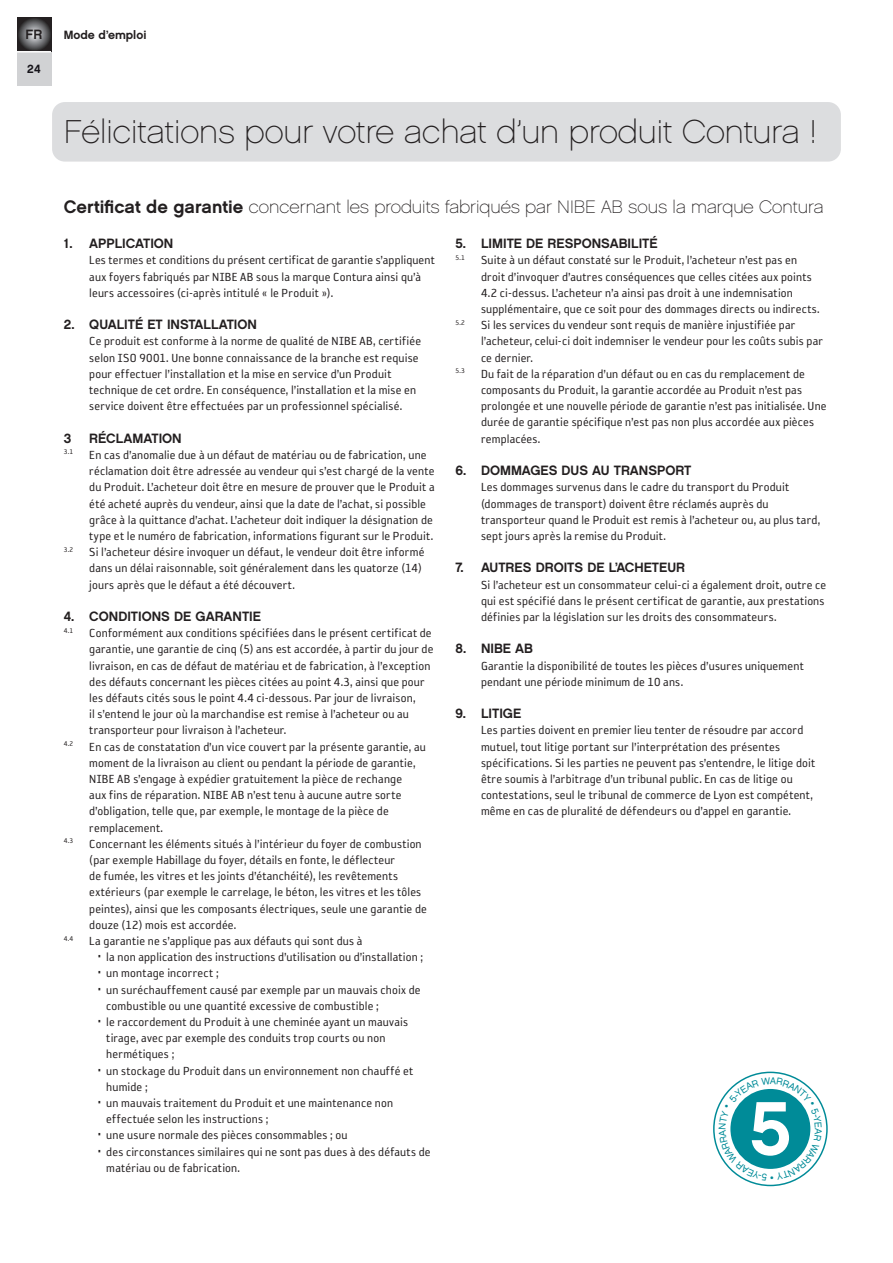
<style>
.page{position:relative;width:893px;height:1263px;background:#fff}
.page>*{position:absolute;margin:0;border:0;box-sizing:border-box;transform-origin:0 0}
.t1{font:33px "Chalet Paris Nineteen Sixty";color:#231f20}
.t2{font:18px "Chalet Paris Nineteen Sixty";color:#231f20}
.t3{font:13.5px/16.2px "Reykjavik One OT A Gauge";letter-spacing:.01em;color:#231f20}
.t4{font:13.5px "Chalet New York Nineteen Sixty";color:#231f20}
.t5{font:12px "Chalet New York Nineteen Sixty";color:#231f20}
.t6{font:12px "Chalet New York Nineteen Sixty";color:#16141a}
.s1{font-family:"Chalet New York Nineteen Sixty"}
</style>
<div class="page">
<div style="left:17px;top:17px;width:34px;height:68px;background:#d1d2d4"></div>
<svg style="left:17px;top:17px;width:34px;height:34px"></svg>
<hr style="left:17px;top:51px;width:34px;height:2px;background:#fff">
<div style="left:52px;top:102px;width:789px;height:60px;background:#dcdddf;border-radius:13px"></div>
<svg style="left:713px;top:1071px;width:115px;height:115px"></svg>
<p class="t4" style="left:26px;top:26px;width:18px">FR</p>
<p class="t6" style="left:27px;top:61px;width:15px">24</p>
<p class="t5" style="left:64px;top:27px;width:84px">Mode d’emploi</p>
<h1 class="t1" style="left:64px;top:113px;width:754px">Félicitations pour votre achat d’un produit Contura !</h1>
<h2 class="t2" style="left:64px;top:197px;width:761px"><span class="s1">Certificat de garantie</span> concernant les produits fabriqués par NIBE AB sous la marque Contura</h2>
<p class="t4" style="left:64px;top:235px;width:111px">1. APPLICATION</p>
<p class="t3" style="left:89px;top:252px;width:347px">Les termes et conditions du présent certificat de garantie s’appliquent aux foyers fabriqués par NIBE AB sous la marque Contura ainsi qu’à leurs accessoires (ci-après intitulé « le Produit »).</p>
<p class="t4" style="left:64px;top:316px;width:195px">2. QUALITÉ ET INSTALLATION</p>
<p class="t3" style="left:89px;top:333px;width:333px">Ce produit est conforme à la norme de qualité de NIBE AB, certifiée selon ISO 9001. Une bonne connaissance de la branche est requise pour effectuer l’installation et la mise en service d’un Produit technique de cet ordre. En conséquence, l’installation et la mise en service doivent être effectuées par un professionnel spécialisé.</p>
<p class="t4" style="left:64px;top:429px;width:9px">3</p>
<p class="t4" style="left:89px;top:429px;width:94px">RÉCLAMATION</p>
<p class="t3" style="left:64px;top:447px;width:364px"><sup>3.1</sup> En cas d’anomalie due à un défaut de matériau ou de fabrication, une</p>
<p class="t3" style="left:89px;top:463px;width:347px">réclamation doit être adressée au vendeur qui s’est chargé de la vente</p>
<p class="t3" style="left:89px;top:479px;width:347px">du Produit. L’acheteur doit être en mesure de prouver que le Produit a</p>
<p class="t3" style="left:89px;top:495px;width:338px">été acheté auprès du vendeur, ainsi que la date de l’achat, si possible</p>
<p class="t3" style="left:89px;top:512px;width:345px">grâce à la quittance d’achat. L’acheteur doit indiquer la désignation de</p>
<p class="t3" style="left:89px;top:528px;width:345px">type et le numéro de fabrication, informations figurant sur le Produit.</p>
<p class="t3" style="left:64px;top:544px;width:362px"><sup>3.2</sup> Si l’acheteur désire invoquer un défaut, le vendeur doit être informé</p>
<p class="t3" style="left:89px;top:560px;width:334px">dans un délai raisonnable, soit généralement dans les quatorze (14)</p>
<p class="t3" style="left:89px;top:576px;width:207px">jours après que le défaut a été découvert.</p>
<p class="t4" style="left:64px;top:608px;width:199px">4. CONDITIONS DE GARANTIE</p>
<p class="t3" style="left:64px;top:625px;width:369px"><sup>4.1</sup> Conformément aux conditions spécifiées dans le présent certificat de</p>
<p class="t3" style="left:89px;top:641px;width:346px">garantie, une garantie de cinq (5) ans est accordée, à partir du jour de</p>
<p class="t3" style="left:89px;top:657px;width:343px">livraison, en cas de défaut de matériau et de fabrication, à l’exception</p>
<p class="t3" style="left:89px;top:674px;width:337px">des défauts concernant les pièces citées au point 4.3, ainsi que pour</p>
<p class="t3" style="left:89px;top:690px;width:328px">les défauts cités sous le point 4.4 ci-dessous. Par jour de livraison,</p>
<p class="t3" style="left:89px;top:706px;width:321px">il s’entend le jour où la marchandise est remise à l’acheteur ou au</p>
<p class="t3" style="left:89px;top:722px;width:198px">transporteur pour livraison à l’acheteur.</p>
<p class="t3" style="left:64px;top:738px;width:364px"><sup>4.2</sup> En cas de constatation d’un vice couvert par la présente garantie, au</p>
<p class="t3" style="left:89px;top:755px;width:328px">moment de la livraison au client ou pendant la période de garantie,</p>
<p class="t3" style="left:89px;top:771px;width:314px">NIBE AB s’engage à expédier gratuitement la pièce de rechange</p>
<p class="t3" style="left:89px;top:787px;width:314px">aux fins de réparation. NIBE AB n’est tenu à aucune autre sorte</p>
<p class="t3" style="left:89px;top:803px;width:301px">d’obligation, telle que, par exemple, le montage de la pièce de</p>
<p class="t3" style="left:89px;top:819px;width:75px">remplacement.</p>
<p class="t3" style="left:64px;top:836px;width:359px"><sup>4.3</sup> Concernant les éléments situés à l’intérieur du foyer de combustion</p>
<p class="t3" style="left:89px;top:852px;width:307px">(par exemple Habillage du foyer, détails en fonte, le déflecteur</p>
<p class="t3" style="left:89px;top:868px;width:310px">de fumée, les vitres et les joints d’étanchéité), les revêtements</p>
<p class="t3" style="left:89px;top:884px;width:333px">extérieurs (par exemple le carrelage, le béton, les vitres et les tôles</p>
<p class="t3" style="left:89px;top:900px;width:339px">peintes), ainsi que les composants électriques, seule une garantie de</p>
<p class="t3" style="left:89px;top:917px;width:149px">douze (12) mois est accordée.</p>
<p class="t3" style="left:64px;top:933px;width:300px"><sup>4.4</sup> La garantie ne s’applique pas aux défauts qui sont dus à</p>
<p class="t3" style="left:98px;top:949px;width:327px">• la non application des instructions d’utilisation ou d’installation ;</p>
<p class="t3" style="left:98px;top:965px;width:122px">• un montage incorrect ;</p>
<p class="t3" style="left:106px;top:981px;width:316px;text-indent:-9px">• un suréchauffement causé par exemple par un mauvais choix de combustible ou une quantité excessive de combustible ;</p>
<p class="t3" style="left:106px;top:1014px;width:303px;text-indent:-9px">• le raccordement du Produit à une cheminée ayant un mauvais tirage, avec par exemple des conduits trop courts ou non hermétiques ;</p>
<p class="t3" style="left:106px;top:1062px;width:309px;text-indent:-9px">• un stockage du Produit dans un environnement non chauffé et humide ;</p>
<p class="t3" style="left:106px;top:1095px;width:288px;text-indent:-9px">• un mauvais traitement du Produit et une maintenance non effectuée selon les instructions ;</p>
<p class="t3" style="left:98px;top:1127px;width:251px">• une usure normale des pièces consommables ; ou</p>
<p class="t3" style="left:106px;top:1143px;width:326px;text-indent:-9px">• des circonstances similaires qui ne sont pas dues à des défauts de matériau ou de fabrication.</p>
<p class="t4" style="left:455px;top:235px;width:204px">5. LIMITE DE RESPONSABILITÉ</p>
<p class="t3" style="left:455px;top:252px;width:343px"><sup>5.1</sup> Suite à un défaut constaté sur le Produit, l’acheteur n’est pas en</p>
<p class="t3" style="left:481px;top:269px;width:332px">droit d’invoquer d’autres conséquences que celles citées aux points</p>
<p class="t3" style="left:481px;top:285px;width:313px">4.2 ci-dessus. L’acheteur n’a ainsi pas droit à une indemnisation</p>
<p class="t3" style="left:481px;top:301px;width:340px">supplémentaire, que ce soit pour des dommages directs ou indirects.</p>
<p class="t3" style="left:455px;top:317px;width:341px"><sup>5.2</sup> Si les services du vendeur sont requis de manière injustifiée par</p>
<p class="t3" style="left:481px;top:333px;width:344px">l’acheteur, celui-ci doit indemniser le vendeur pour les coûts subis par</p>
<p class="t3" style="left:481px;top:350px;width:53px">ce dernier.</p>
<p class="t3" style="left:455px;top:366px;width:351px"><sup>5.3</sup> Du fait de la réparation d’un défaut ou en cas du remplacement de</p>
<p class="t3" style="left:481px;top:382px;width:323px">composants du Produit, la garantie accordée au Produit n’est pas</p>
<p class="t3" style="left:481px;top:398px;width:347px">prolongée et une nouvelle période de garantie n’est pas initialisée. Une</p>
<p class="t3" style="left:481px;top:414px;width:335px">durée de garantie spécifique n’est pas non plus accordée aux pièces</p>
<p class="t3" style="left:481px;top:431px;width:61px">remplacées.</p>
<p class="t4" style="left:455px;top:462px;width:237px">6. DOMMAGES DUS AU TRANSPORT</p>
<p class="t3" style="left:481px;top:479px;width:341px">Les dommages survenus dans le cadre du transport du Produit (dommages de transport) doivent être réclamés auprès du transporteur quand le Produit est remis à l’acheteur ou, au plus tard, sept jours après la remise du Produit.</p>
<p class="t4" style="left:455px;top:559px;width:231px">7. AUTRES DROITS DE L’ACHETEUR</p>
<p class="t3" style="left:481px;top:576px;width:347px">Si l’acheteur est un consommateur celui-ci a également droit, outre ce qui est spécifié dans le présent certificat de garantie, aux prestations définies par la législation sur les droits des consommateurs.</p>
<p class="t4" style="left:455px;top:640px;width:79px">8. NIBE AB</p>
<p class="t3" style="left:481px;top:657px;width:324px">Garantie la disponibilité de toutes les pièces d’usures uniquement pendant une période minimum de 10 ans.</p>
<p class="t4" style="left:455px;top:705px;width:67px">9. LITIGE</p>
<p class="t3" style="left:481px;top:722px;width:336px">Les parties doivent en premier lieu tenter de résoudre par accord mutuel, tout litige portant sur l’interprétation des présentes spécifications. Si les parties ne peuvent pas s’entendre, le litige doit être soumis à l’arbitrage d’un tribunal public. En cas de litige ou contestations, seul le tribunal de commerce de Lyon est compétent, même en cas de pluralité de défendeurs ou d’appel en garantie.</p>
</div>
